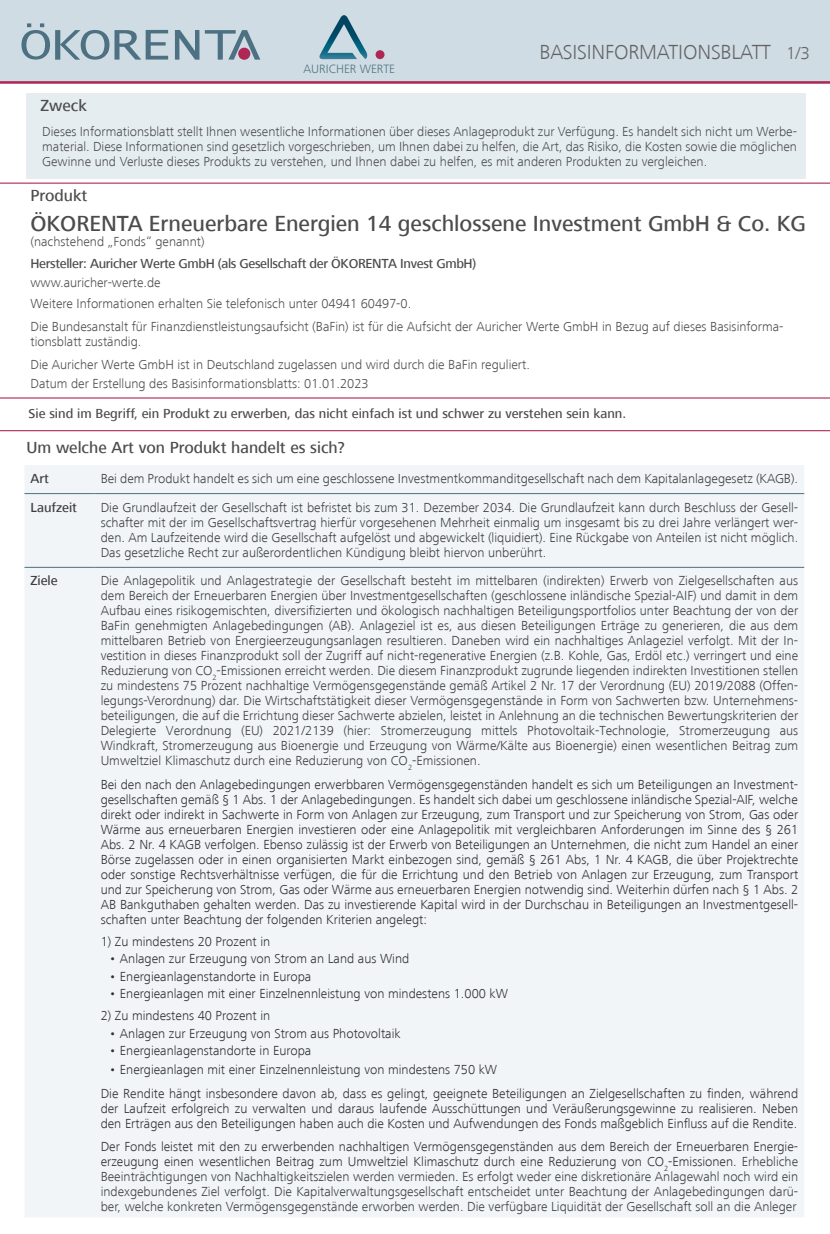
<style>
.page{position:relative;width:830px;height:1234px;background:#fff}
.page>*{position:absolute;margin:0;border:0;box-sizing:border-box;transform-origin:0 0}
.Absatzformat_1{font:500 22.5px "Frutiger Next LT";color:#4b4c4d}
.t1{font:300 21px "Frutiger Next LT";letter-spacing:-.01em;color:#636366}
.t2{font:300 18px "Frutiger Next LT";color:#636366}
.Absatzformat_1-2{font:500 16.5px "Frutiger Next LT";color:#4b4c4d}
.Lead{font:300 13.5px/15px "Frutiger Next LT";color:#3e3e3f;text-align:justify}
.Lead-2{font:300 13.5px/15px "Frutiger Next LT";color:#312f30;text-align:justify}
.Absatzformat_1-3{font:300 13.5px/15px "Frutiger Next LT";color:#4b4c4d}
.Absatzformat_1-4{font:500 13.5px/22.4px "Frutiger Next LT";letter-spacing:-.025em;color:#4b4c4d}
.Absatzformat_1-5{font:500 13.5px "Frutiger Next LT";color:#4b4c4d}
.Lead-3{font:500 13.5px "Frutiger Next LT";color:#3e3e3f}
.t3{font:300 12.45px "Frutiger Next LT";color:#4d7182}
.s1{font-weight:300}
.s2{color:#312f30}
</style>
<div class="page">
<div style="left:0;top:0;width:829px;height:82px;background:#d0dce3"></div>
<div style="left:27px;top:94px;width:779px;height:85px;background:#e6edf1"></div>
<svg style="left:175px;top:30px;width:24px;height:30px"></svg>
<svg style="left:205px;top:30px;width:55px;height:30px"></svg>
<svg style="left:21px;top:23px;width:147px;height:37px"></svg>
<div style="left:238px;top:48px;width:12px;height:12px;background:#ad2855;border-radius:50%"></div>
<hr style="left:0;top:182px;width:829px;height:2px;background:#ad2855">
<svg style="left:319px;top:15px;width:48px;height:44px"></svg>
<div style="left:375px;top:50px;width:9px;height:9px;background:#ad2855;border-radius:50%"></div>
<svg style="left:0;top:81px;width:829px;height:3px;background:#b6456b"></svg>
<hr style="left:0;top:397px;width:829px;height:1px;background:#ad2855">
<div style="left:24px;top:465px;width:779px;height:751px;background:#f1f5f7"></div>
<hr style="left:24px;top:493px;width:71px;height:1px;background:#4d7182">
<hr style="left:95px;top:493px;width:708px;height:1px;background:#4d7182">
<hr style="left:24px;top:567px;width:71px;height:1px;background:#4d7182">
<hr style="left:95px;top:567px;width:708px;height:1px;background:#4d7182">
<hr style="left:0;top:430px;width:829px;height:1px;background:#ad2855">
<p class="Absatzformat_1-2" style="left:40px;top:97px;width:48px">Zweck</p>
<p class="t3" style="left:303px;top:62px;width:93px">AURICHER WERTE</p>
<p class="t1" style="left:539px;top:40px;width:233px">BASISINFORMATIONSBLATT</p>
<p class="t2" style="left:785px;top:43px;width:25px">1/3</p>
<p class="Absatzformat_1-3" style="left:42px;top:124px;width:756px;text-align:justify">Dieses Informationsblatt stellt Ihnen wesentliche Informationen über dieses Anlageprodukt zur Verfügung. Es handelt sich nicht um Werbe&shy;material. Diese Informationen sind gesetzlich vorgeschrieben, um Ihnen dabei zu helfen, die Art, das Risiko, die Kosten sowie die möglichen Gewinne und Verluste dieses Produkts zu verstehen, und Ihnen dabei zu helfen, es mit anderen Produkten zu vergleichen.</p>
<p class="Absatzformat_1-2" style="left:30px;top:186px;width:58px">Produkt</p>
<p class="Absatzformat_1" style="left:30px;top:211px;width:776px">ÖKORENTA Erneuerbare Energien 14 geschlossene Investment GmbH &amp; Co. KG</p>
<p class="Absatzformat_1-4" style="left:30px;top:230px;width:447px"><span class="s1">(nachstehend „Fonds“ genannt)<br></span>Hersteller: Auricher Werte GmbH (als Gesellschaft der ÖKORENTA Invest GmbH)</p>
<p class="Absatzformat_1-3" style="left:30px;top:273px;width:382px;line-height:20.4px">www.auricher-werte.de<br>Weitere Informationen erhalten Sie telefonisch unter 04941 60497-0.</p>
<p class="Absatzformat_1-3" style="left:30px;top:319px;width:754px">Die Bundesanstalt für Finanzdienstleistungsaufsicht (BaFin) ist für die Aufsicht der Auricher Werte GmbH in Bezug auf dieses Basisinforma&shy;tionsblatt zuständig.</p>
<p class="Absatzformat_1-3" style="left:30px;top:354px;width:500px;line-height:19.2px">Die Auricher Werte GmbH ist in Deutschland zugelassen und wird durch die BaFin reguliert.<br>Datum der Erstellung des Basisinformationsblatts: 01.01.2023</p>
<p class="Absatzformat_1-5" style="left:29px;top:406px;width:599px">Sie sind im Begriff, ein Produkt zu erwerben, das nicht einfach ist und schwer zu verstehen sein kann.</p>
<p class="Absatzformat_1-2" style="left:26px;top:438px;width:320px">Um welche Art von Produkt handelt es sich?</p>
<p class="Lead-3" style="left:30px;top:471px;width:20px">Art</p>
<p class="Lead" style="left:101px;top:471px;width:698px">Bei dem Produkt handelt es sich um eine geschlossene Investmentkommanditgesellschaft nach dem Kapitalanlagegesetz (KAGB).</p>
<p class="Lead-3" style="left:30px;top:499px;width:48px">Laufzeit</p>
<p class="Lead" style="left:101px;top:499px;width:698px">Die Grundlaufzeit der Gesellschaft ist befristet bis zum 31. Dezember 2034. Die Grundlaufzeit kann durch Beschluss der Gesell&shy;schafter mit der im Gesellschaftsvertrag hierfür vorgesehenen Mehrheit einmalig um insgesamt bis zu drei Jahre verlängert wer&shy;den. Am Laufzeitende wird die Gesellschaft aufgelöst und abgewickelt (liquidiert). Eine Rückgabe von Anteilen ist nicht möglich.<br>Das gesetzliche Recht zur außerordentlichen Kündigung bleibt hiervon unberührt.</p>
<p class="Lead-3" style="left:30px;top:573px;width:29px">Ziele</p>
<p class="Lead" style="left:101px;top:573px;width:698px">Die Anlagepolitik und Anlagestrategie der Gesellschaft besteht im mittelbaren (indirekten) Erwerb von Zielgesellschaften aus dem Bereich der Erneuerbaren Energien über Investmentgesellschaften (geschlossene inländische Spezial-AIF) und damit in dem Aufbau eines risikogemischten, diversifizierten und ökologisch nachhaltigen Beteiligungsportfolios unter Beachtung der von der BaFin genehmigten Anlagebedingungen (AB). Anlageziel ist es, aus diesen Beteiligungen Erträge zu generieren, die aus dem mittelbaren Betrieb von Energieerzeugungsanlagen resultieren. Daneben wird ein nachhaltiges Anlageziel verfolgt. Mit der In&shy;vestition in dieses Finanzprodukt soll der Zugriff auf nicht-regenerative Energien (z.B. Kohle, Gas, Erdöl etc.) verringert und eine Reduzierung von CO<sub>2</sub>-Emissionen erreicht werden. Die diesem Finanzprodukt zugrunde liegenden indirekten Investitionen stellen zu mindestens 75 Prozent nachhaltige Vermögensgegenstände gemäß Artikel 2 Nr. 17 der Verordnung (EU) 2019/2088 (Offen&shy;legungs-Verordnung) dar. Die Wirtschaftstätigkeit dieser Vermögensgegenstände in Form von Sachwerten bzw. Unternehmens&shy;beteiligungen, die auf die Errichtung dieser Sachwerte abzielen, leistet in Anlehnung an die technischen Bewertungskriterien der Delegierte Verordnung (EU) 2021/2139 (hier: Stromerzeugung mittels Photovoltaik-Technologie, Stromerzeugung aus Windkraft, Stromerzeugung aus Bioenergie und Erzeugung von Wärme/Kälte aus Bioenergie) einen wesentlichen Beitrag zum Umweltziel Klimaschutz durch eine Reduzierung von CO<sub>2</sub>-Emissionen.</p>
<p class="Lead-2" style="left:101px;top:776px;width:698px">Bei den nach den Anlagebedingungen erwerbbaren Vermögensgegenständen handelt es sich um Beteiligungen an Investment&shy;gesellschaften gemäß § 1 Abs. 1 der Anlagebedingungen. Es handelt sich dabei um geschlossene inländische Spezial-AIF, welche direkt oder indirekt in Sachwerte in Form von Anlagen zur Erzeugung, zum Transport und zur Speicherung von Strom, Gas oder Wärme aus erneuerbaren Energien investieren oder eine Anlagepolitik mit vergleichbaren Anforderungen im Sinne des § 261<br>Abs. 2 Nr. 4 KAGB verfolgen. Ebenso zulässig ist der Erwerb von Beteiligungen an Unternehmen, die nicht zum Handel an einer Börse zugelassen oder in einen organisierten Markt einbezogen sind, gemäß § 261 Abs, 1 Nr. 4 KAGB, die über Projektrechte oder sonstige Rechtsverhältnisse verfügen, die für die Errichtung und den Betrieb von Anlagen zur Erzeugung, zum Transport und zur Speicherung von Strom, Gas oder Wärme aus erneuerbaren Energien notwendig sind. Weiterhin dürfen nach § 1 Abs. 2<br>AB Bankguthaben gehalten werden. Das zu investierende Kapital wird in der Durchschau in Beteiligungen an Investmentgesell&shy;schaften unter Beachtung der folgenden Kriterien angelegt:</p>
<p class="Lead-2" style="left:101px;top:933px;width:171px">1) Zu mindestens 20 Prozent in</p>
<p class="Lead-2" style="left:109px;top:951px;width:301px">• Anlagen zur Erzeugung von Strom an Land aus Wind</p>
<p class="Lead-2" style="left:109px;top:968px;width:204px">• Energieanlagenstandorte in Europa</p>
<p class="Lead-2" style="left:109px;top:986px;width:400px">• Energieanlagen mit einer Einzelnennleistung von mindestens 1.000 kW</p>
<p class="Lead-2" style="left:101px;top:1007px;width:171px">2) Zu mindestens 40 Prozent in</p>
<p class="Lead-2" style="left:109px;top:1025px;width:293px">• Anlagen zur Erzeugung von Strom aus Photovoltaik</p>
<p class="Lead-2" style="left:109px;top:1042px;width:204px">• Energieanlagenstandorte in Europa</p>
<p class="Lead-2" style="left:109px;top:1061px;width:389px">• Energieanlagen mit einer Einzelnennleistung von mindestens 750 kW</p>
<p class="Lead-2" style="left:101px;top:1085px;width:698px">Die Rendite hängt insbesondere davon ab, dass es gelingt, geeignete Beteiligungen an Zielgesellschaften zu finden, während der Laufzeit erfolgreich zu verwalten und daraus laufende Ausschüttungen und Veräußerungsgewinne zu realisieren. Neben den Erträgen aus den Beteiligungen haben auch die Kosten und Aufwendungen des Fonds maßgeblich Einfluss auf die Rendite.</p>
<p class="Lead" style="left:101px;top:1139px;width:698px"><span class="s2">Der Fonds leistet mit den zu erwerbenden nachhaltigen Vermögensgegenständen aus dem Bereich der Erneuerbaren Energie&shy;erzeugung einen wesentlichen Beitrag zum Umweltziel Klimaschutz durch eine Reduzierung von CO</span><sub>2</sub><span class="s2">-Emissionen.</span> Erhebliche Beeinträchtigungen von Nachhaltigkeitszielen werden vermieden. Es erfolgt weder eine diskretionäre Anlagewahl noch wird ein indexgebundenes Ziel verfolgt. Die Kapitalverwaltungsgesellschaft entscheidet unter Beachtung der Anlagebedingungen darü&shy;ber, welche konkreten Vermögensgegenstände erworben werden. Die verfügbare Liquidität der Gesellschaft soll an die Anleger</p>
</div>
